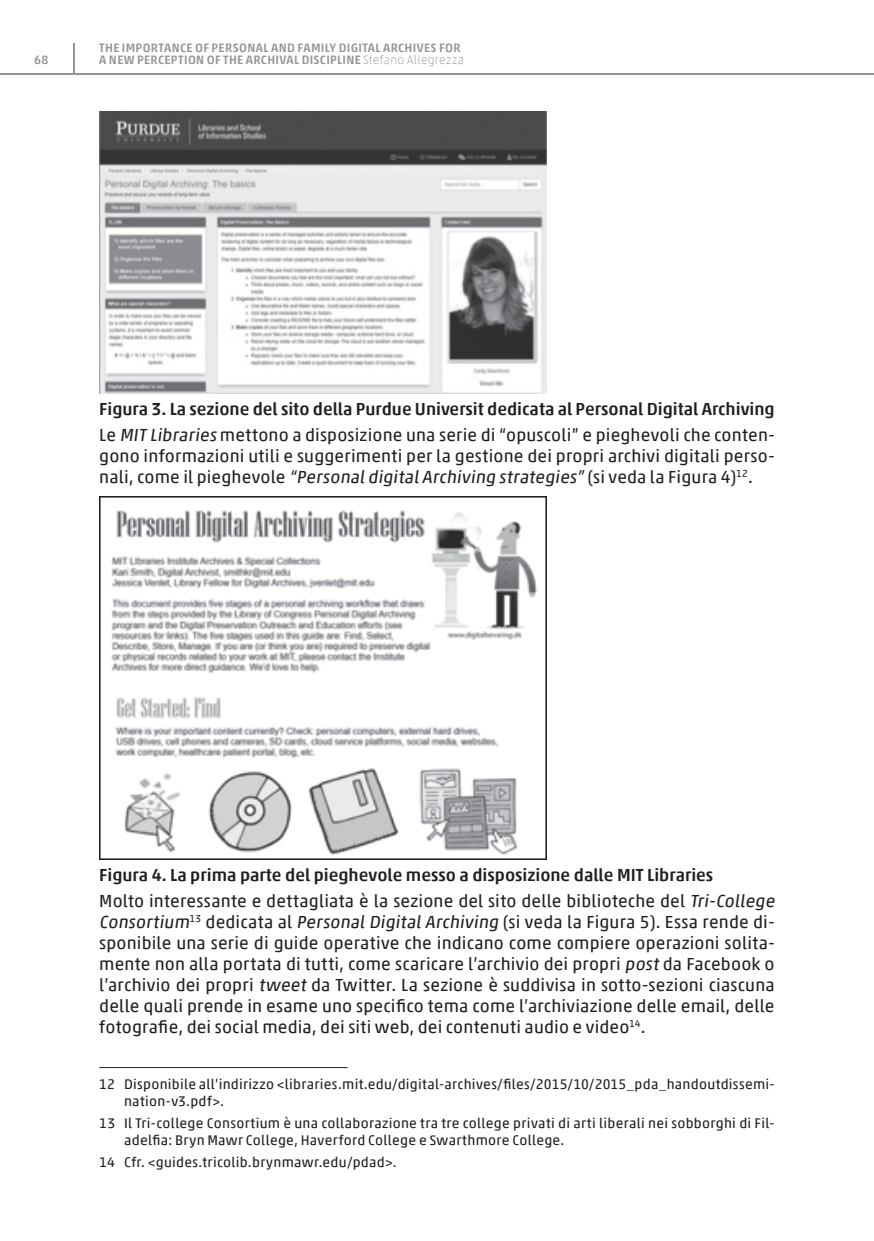
<style>
.page{position:relative;width:874px;height:1241px;background:#fff}
.page>*{position:absolute;margin:0;border:0;box-sizing:border-box;transform-origin:0 0}
.Tekst_IT{font:17.5px/21px "Akko Pro";letter-spacing:.01em;color:#231f20;text-align:justify}
.Tekst_IT-2{font:500 17.5px "Akko Std";color:#231f20}
.Footnote{font:14px/16.8px "Akko Pro";letter-spacing:.02em;color:#231f20}
.t1{font:500 12.25px/12.2px "Akko Std";letter-spacing:.025em;color:#939598}
.s1{font-weight:100}
</style>
<div class="page">
<img style="left:99px;top:112px;width:447px;height:281px">
<img style="left:99px;top:496px;width:447px;height:363px">
<hr style="left:99px;top:1066px;width:248px;height:1px;background:#231f20">
<hr style="left:0;top:74px;width:873px;height:1px;background:#939598">
<hr style="left:73px;top:43px;width:1px;height:32px;background:#939598">
<p class="t1" style="left:34px;top:53px;width:16px">68</p>
<p class="t1" style="left:99px;top:41px;width:366px">THE IMPORTANCE OF PERSONAL AND FAMILY DIGITAL ARCHIVES FOR<br>A NEW PERCEPTION OF THE ARCHIVAL DISCIPLINE <span class="s1">Stefano Allegrezza</span></p>
<p class="Tekst_IT-2" style="left:99px;top:398px;width:676px">Figura 3. La sezione del sito della Purdue Universit dedicata al Personal Digital Archiving</p>
<p class="Tekst_IT" style="left:99px;top:424px;width:676px">Le MIT Libraries mettono a disposizione una serie di “opuscoli” e pieghevoli che conten&shy;gono informazioni utili e suggerimenti per la gestione dei propri archivi digitali perso&shy;nali, come il pieghevole “PersonaldigitalArchiving strategies” (si veda la Figura 4)<sup>12</sup>.</p>
<p class="Tekst_IT-2" style="left:99px;top:863px;width:615px">Figura 4. La prima parte del pieghevole messo a disposizione dalle MIT Libraries</p>
<p class="Tekst_IT" style="left:99px;top:889px;width:679px;text-align:left">Molto interessante e dettagliata è la sezione del sito delle biblioteche del Tri-College Consortium<sup>13</sup> dedicata al Personal Digital Archiving (si veda la Figura 5). Essa rende di&shy;sponibile una serie di guide operative che indicano come compiere operazioni solita&shy;mente non alla portata di tutti, come scaricare l’archivio dei propri post da Facebook o l’archivio dei propri tweet da Twitter. La sezione è suddivisa in sotto-sezioni ciascuna delle quali prende in esame uno specifico tema come l’archiviazione delle email, delle fotografie, dei social media, dei siti web, dei contenuti audio e video<sup>14</sup>.</p>
<p class="Footnote" style="left:124px;top:1075px;width:651px;text-indent:-25px">12 Disponibile all’indirizzo &lt;libraries.mit.edu/digital-archives/files/2015/10/2015_pda_handoutdissemi&shy;nation-v3.pdf&gt;.</p>
<p class="Footnote" style="left:124px;top:1114px;width:651px;text-indent:-25px">13 Il Tri-college Consortium è una collaborazione tra tre college privati di arti liberali nei sobborghi di Fil&shy;adelfia: Bryn Mawr College, Haverford College e Swarthmore College.</p>
<p class="Footnote" style="left:99px;top:1152px;width:298px">14 Cfr. &lt;guides.tricolib.brynmawr.edu/pdad&gt;.</p>
</div>
